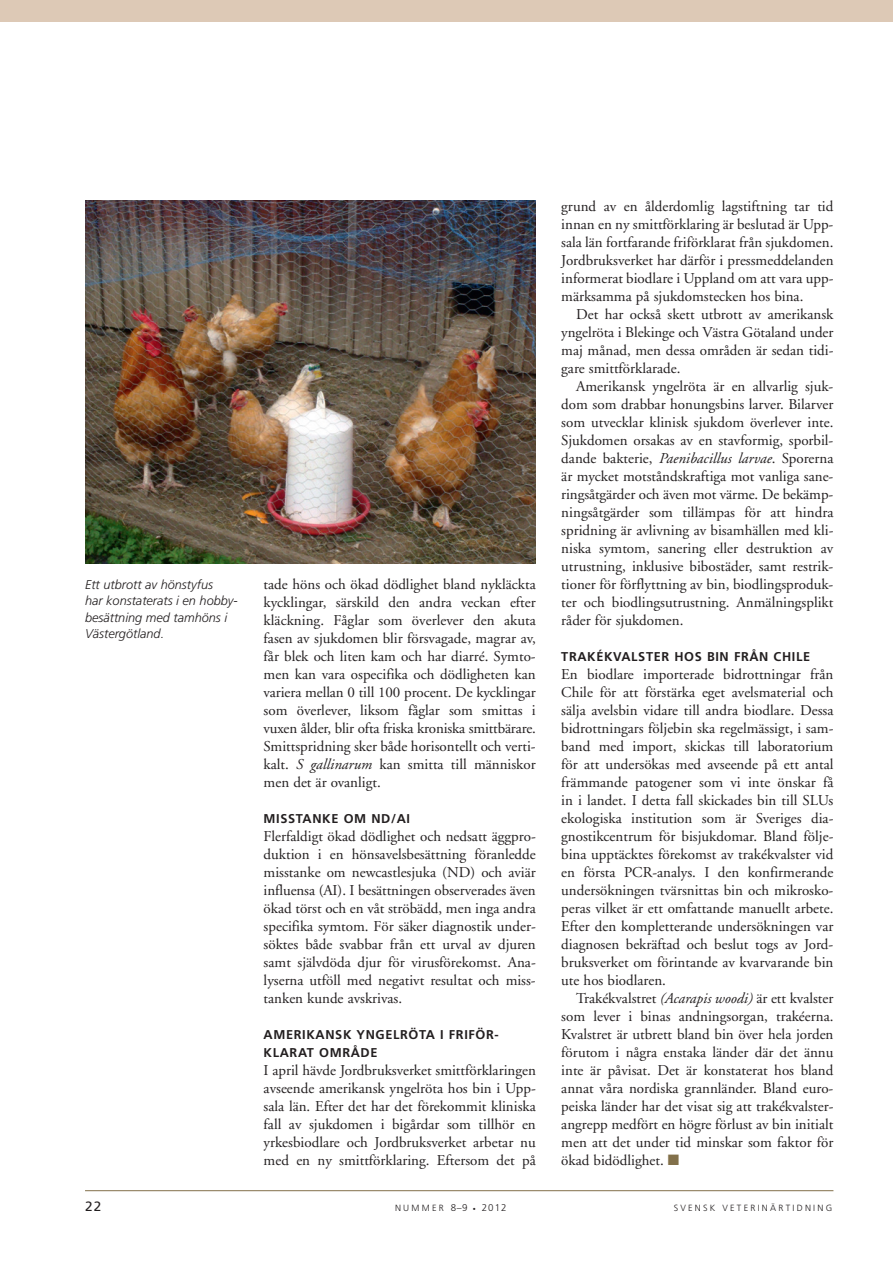
<style>
.page{position:relative;width:893px;height:1263px;background:#fff}
.page>*{position:absolute;margin:0;border:0;box-sizing:border-box;transform-origin:0 0}
.t1{font:15px/18px "Adobe Garamond";color:#231f20;text-align:justify}
.t2{font:13.5px "Frutiger";color:#231f20}
.t3{font:700 12.75px/18px "Frutiger";letter-spacing:.05em;color:#231f20}
.t4{font:italic 300 12.75px/16.5px "Frutiger";color:#231f20}
.t5{font:300 9.75px "Frutiger";color:#231f20}
.t6{font:300 9px "Frutiger";letter-spacing:.25em;color:#231f20}
.s1{font-style:italic}
.s2{color:#82704a}
.s3{font-size:9px}
.s4{font-size:6px}
</style>
<div class="page">
<hr style="left:85px;top:1190px;width:748px;height:1px;background:#82704a">
<div style="left:0;top:0;width:893px;height:21px;background:#ddc9b6"></div>
<img style="left:85px;top:201px;width:451px;height:363px">
<p class="t4" style="left:85px;top:577px;width:154px">Ett utbrott av hönstyfus<br>har konstaterats i en hobby&shy;besättning med tamhöns i<br>Västergötland.</p>
<p class="t1" style="left:264px;top:576px;width:274px">tade höns och ökad dödlighet bland nykläckta kycklingar, särskild den andra veckan efter kläckning. Fåglar som överlever den akuta fasen av sjukdomen blir försvagade, magrar av, får blek och liten kam och har diarré. Symto&shy;men kan vara ospecifika och dödligheten kan variera mellan 0 till 100 procent. De kycklingar som överlever, liksom fåglar som smittas i vuxen ålder, blir ofta friska kroniska smittbärare.<br>Smittspridning sker både horisontellt och verti&shy;kalt. <span class="s1">S gallinarum</span> kan smitta till människor men det är ovanligt.</p>
<p class="t3" style="left:264px;top:810px;width:148px">MISSTANKE OM ND/AI</p>
<p class="t1" style="left:264px;top:828px;width:274px">Flerfaldigt ökad dödlighet och nedsatt äggpro&shy;duktion i en hönsavelsbesättning föranledde misstanke om newcastlesjuka (ND) och aviär influensa (AI). I besättningen observerades även ökad törst och en våt ströbädd, men inga andra specifika symtom. För säker diagnostik under&shy;söktes både svabbar från ett urval av djuren samt självdöda djur för virusförekomst. Ana - lyserna utföll med negativt resultat och miss&shy;tanken kunde avskrivas.</p>
<p class="t3" style="left:264px;top:1026px;width:237px">AMERIKANSK YNGELRÖTA I FRIFÖR-<br>KLARAT OMRÅDE</p>
<p class="t1" style="left:264px;top:1062px;width:274px">I april hävde Jordbruksverket smittförklaringen avseende amerikansk yngelröta hos bin i Upp&shy;sala län. Efter det har det förekommit kliniska fall av sjukdomen i bigårdar som tillhör en yrkesbiodlare och Jordbruksverket arbetar nu med en ny smittförklaring. Eftersom det på</p>
<p class="t1" style="left:561px;top:199px;width:274px">grund av en ålderdomlig lagstiftning tar tid innan en ny smittförklaring är beslutad är Upp&shy;sala län fortfarande friförklarat från sjukdomen.<br>Jordbruksverket har därför i pressmeddelanden informerat biodlare i Uppland om att vara upp&shy;märksamma på sjukdomstecken hos bina.</p>
<p class="t1" style="left:561px;top:307px;width:274px;text-indent:15px">Det har också skett utbrott av amerikansk yngelröta i Blekinge och Västra Götaland under maj månad, men dessa områden är sedan tidi&shy;gare smittförklarade.</p>
<p class="t1" style="left:561px;top:379px;width:274px;text-indent:15px">Amerikansk yngelröta är en allvarlig sjuk&shy;dom som drabbar honungsbins larver. Bilarver som utvecklar klinisk sjukdom överlever inte.<br>Sjukdomen orsakas av en stavformig, sporbil&shy;dande bakterie, <span class="s1">Paenibacillus larvae</span>. Sporerna är mycket motståndskraftiga mot vanliga sane - ringsåtgärder och även mot värme. De be kämp - ningsåtgärder som tillämpas för att hindra spridning är avlivning av bisamhällen med kli&shy;niska symtom, sanering eller destruktion av utrustning, inklusive bibostäder, samt restrik&shy;tioner för förflyttning av bin, biodlingsproduk&shy;ter och biodlingsutrustning. Anmälningsplikt råder för sjukdomen.</p>
<p class="t3" style="left:561px;top:648px;width:250px">TRAKÉKVALSTER HOS BIN FRÅN CHILE</p>
<p class="t1" style="left:561px;top:667px;width:274px">En biodlare importerade bidrottningar från Chile för att förstärka eget avelsmaterial och sälja avelsbin vidare till andra biodlare. Dessa bidrottningars följebin ska regelmässigt, i sam&shy;band med import, skickas till laboratorium för att undersökas med avseende på ett antal främmande patogener som vi inte önskar få in i landet. I detta fall skickades bin till SLUs ekologiska institution som är Sveriges dia&shy;gnostikcentrum för bisjukdomar. Bland följe - bina upptäcktes förekomst av trakékvalster vid en första PCR-analys. I den konfirmerande undersökningen tvärsnittas bin och mikrosko&shy;peras vilket är ett omfattande manuellt arbete.<br>Efter den kompletterande undersökningen var diagnosen bekräftad och beslut togs av Jord&shy;bruksverket om förintande av kvarvarande bin ute hos biodlaren.</p>
<p class="t1" style="left:561px;top:991px;width:274px;text-indent:15px">Trakékvalstret <span class="s1">(Acarapis woodi)</span> är ett kvalster som lever i binas andningsorgan, trakéerna.<br>Kvalstret är utbrett bland bin över hela jorden förutom i några enstaka länder där det ännu inte är påvisat. Det är konstaterat hos bland annat våra nordiska grannländer. Bland euro - peiska länder har det visat sig att trakékvalster - angrepp medfört en högre förlust av bin initialt men att det under tid minskar som faktor för ökad bidödlighet. <span class="s2">■</span></p>
<p class="t2" style="left:85px;top:1200px;width:18px">22</p>
<p class="t5" style="left:395px;top:1203px;width:113px"><span class="s3">NUMMER</span> 8–9 <span class="s4">•</span> 2012</p>
<p class="t6" style="left:674px;top:1204px;width:160px">SVENSK VETERINÄRTIDNING</p>
</div>
